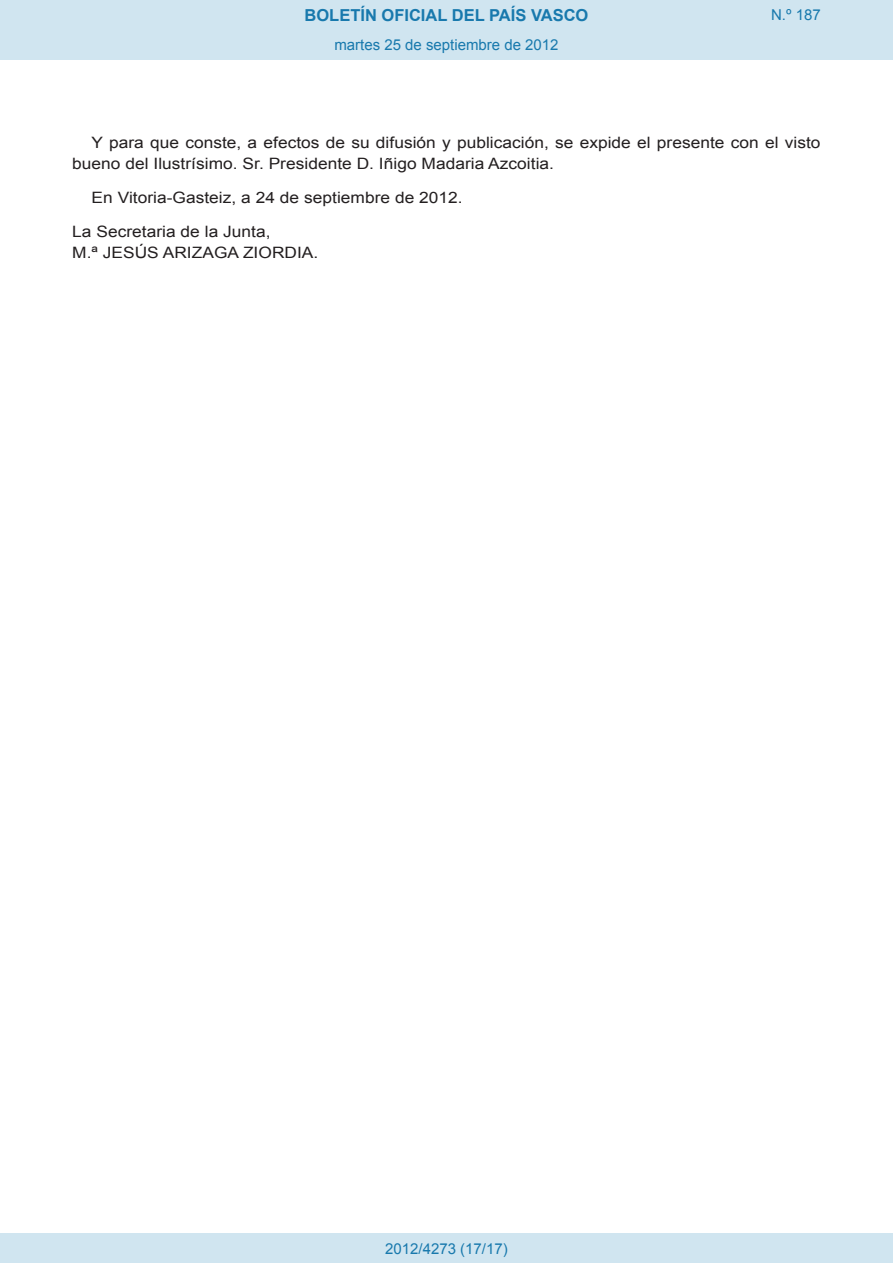
<style>
.page{position:relative;width:893px;height:1263px;background:#fff}
.page>*{position:absolute;margin:0;border:0;box-sizing:border-box;transform-origin:0 0}
.t1{font:700 16.5px "Arial";color:#1879ad}
.BOPVDetalle{font:15.6px/21px "Arial";color:#231f20;scale:1.11 1}
.BOPVFirmaLugFec{font:15.6px "Arial";color:#231f20;scale:1.11 1}
.BOPVFirmaNombre{font:15.6px "Arial";color:#231f20;scale:1.11 1}
.BOPVFirmaPuesto{font:15.6px "Arial";color:#231f20;scale:1.11 1}
.Paginacion_Centro{font:15px "Arial";color:#1879ad}
</style>
<div class="page">
<div style="left:0;top:0;width:893px;height:60px;background:#d0e5f0"></div>
<div style="left:0;top:1233px;width:893px;height:30px;background:#d0e5f0"></div>
<p class="t1" style="left:305px;top:4px;width:285px">BOLETÍN OFICIAL DEL PAÍS VASCO</p>
<p class="Paginacion_Centro" style="left:334px;top:35px;width:226px">martes 25 de septiembre de 2012</p>
<p class="Paginacion_Centro" style="left:771px;top:5px;width:51px">N.º 187</p>
<p class="BOPVDetalle" style="left:72px;top:132px;width:676px;text-indent:19px">Y para que conste, a efectos de su difusión y publicación, se expide el presente con el visto bueno del Ilustrísimo. Sr. Presidente D. Iñigo Madaria Azcoitia.</p>
<p class="BOPVFirmaLugFec" style="left:92px;top:187px;width:336px">En Vitoria-Gasteiz, a 24 de septiembre de 2012.</p>
<p class="BOPVFirmaPuesto" style="left:72px;top:221px;width:180px">La Secretaria de la Junta,</p>
<p class="BOPVFirmaNombre" style="left:72px;top:242px;width:223px">M.ª JESÚS ARIZAGA ZIORDIA.</p>
<p class="Paginacion_Centro" style="left:385px;top:1238px;width:124px">2012/4273 (17/17)</p>
</div>
